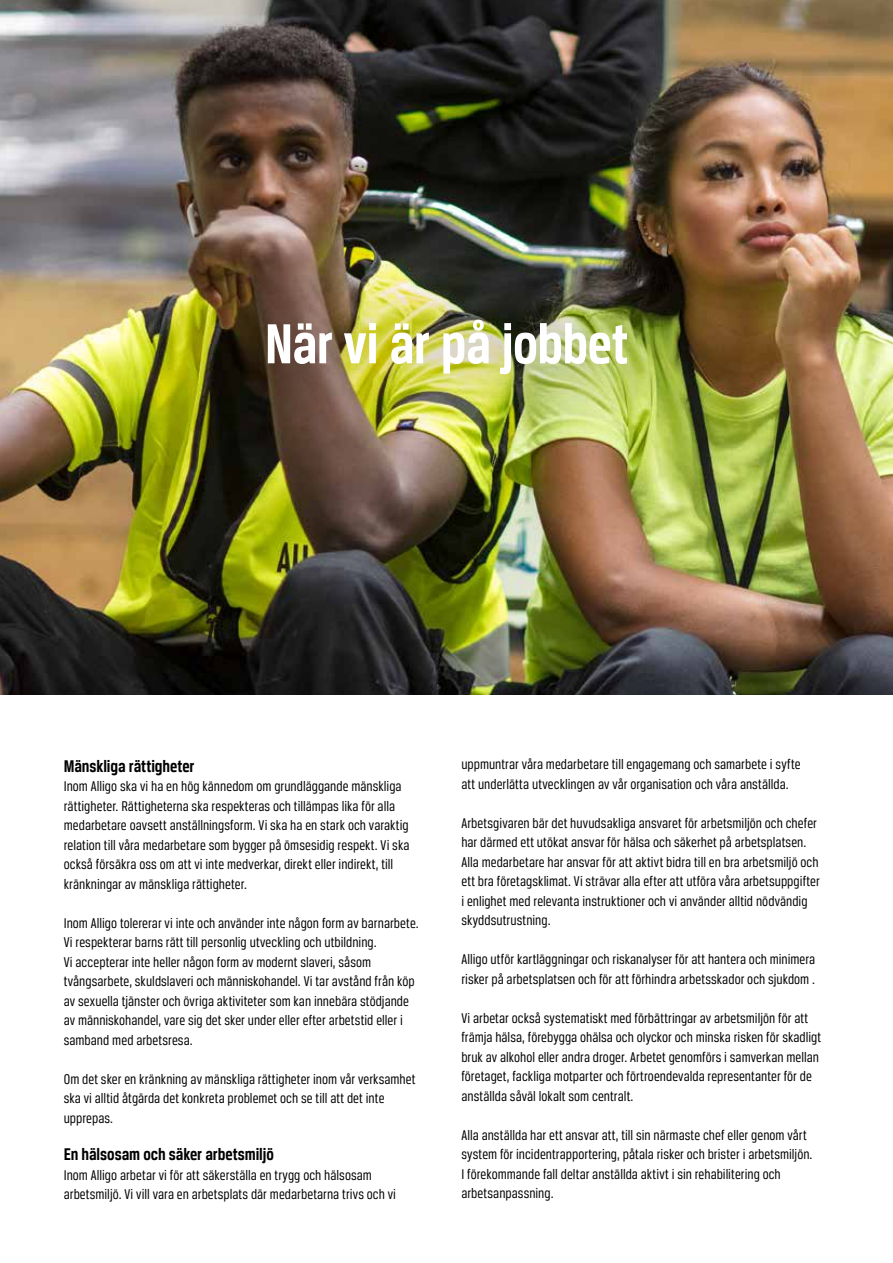
<style>
.page{position:relative;width:893px;height:1263px;background:#fff}
.page>*{position:absolute;margin:0;border:0;box-sizing:border-box;transform-origin:0 0}
.t1{font:700 60px "Breuer Condensed";letter-spacing:-.01em;color:#fff}
.t2{font:700 18px "Breuer Condensed";letter-spacing:-.005em;color:#000}
.t3{font:15px/19.5px "Breuer Condensed";letter-spacing:.005em;color:#000}
</style>
<div class="page">
<img style="left:0;top:0;width:893px;height:694px">
<div style="left:197px;top:255px;width:497px;height:184px;background:#000;opacity:.7"></div>
<h1 class="t1" style="left:265px;top:311px;width:365px">När vi är på jobbet</h1>
<p class="t2" style="left:64px;top:756px;width:132px">Mänskliga rättigheter</p>
<p class="t3" style="left:64px;top:776px;width:347px">Inom Alligo ska vi ha en hög kännedom om grundläggande mänskliga rättigheter. Rättigheterna ska respekteras och tillämpas lika för alla medarbetare oavsett anställningsform. Vi ska ha en stark och varaktig relation till våra medarbetare som bygger på ömsesidig respekt. Vi ska också försäkra oss om att vi inte medverkar, direkt eller indirekt, till kränkningar av mänskliga rättigheter.</p>
<p class="t3" style="left:64px;top:913px;width:356px">Inom Alligo tolererar vi inte och använder inte någon form av barnarbete.<br>Vi respekterar barns rätt till personlig utveckling och utbildning.<br>Vi accepterar inte heller någon form av modernt slaveri, såsom tvångsarbete, skuldslaveri och människohandel. Vi tar avstånd från köp av sexuella tjänster och övriga aktiviteter som kan innebära stödjande av människohandel, vare sig det sker under eller efter arbetstid eller i samband med arbetsresa.</p>
<p class="t3" style="left:64px;top:1069px;width:353px">Om det sker en kränkning av mänskliga rättigheter inom vår verksamhet ska vi alltid åtgärda det konkreta problemet och se till att det inte upprepas.</p>
<p class="t2" style="left:64px;top:1144px;width:211px">En hälsosam och säker arbetsmiljö</p>
<p class="t3" style="left:64px;top:1165px;width:334px">Inom Alligo arbetar vi för att säkerställa en trygg och hälsosam arbetsmiljö. Vi vill vara en arbetsplats där medarbetarna trivs och vi</p>
<p class="t3" style="left:461px;top:755px;width:341px">uppmuntrar våra medarbetare till engagemang och samarbete i syfte att underlätta utvecklingen av vår organisation och våra anställda.</p>
<p class="t3" style="left:461px;top:813px;width:360px">Arbetsgivaren bär det huvudsakliga ansvaret för arbetsmiljön och chefer har därmed ett utökat ansvar för hälsa och säkerhet på arbetsplatsen.<br>Alla medarbetare har ansvar för att aktivt bidra till en bra arbetsmiljö och ett bra företagsklimat. Vi strävar alla efter att utföra våra arbetsuppgifter i enlighet med relevanta instruktioner och vi använder alltid nödvändig skyddsutrustning.</p>
<p class="t3" style="left:461px;top:950px;width:355px">Alligo utför kartläggningar och riskanalyser för att hantera och minimera risker på arbetsplatsen och för att förhindra arbetsskador och sjukdom .</p>
<p class="t3" style="left:461px;top:1008px;width:361px">Vi arbetar också systematiskt med förbättringar av arbetsmiljön för att främja hälsa, förebygga ohälsa och olyckor och minska risken för skadligt bruk av alkohol eller andra droger. Arbetet genomförs i samverkan mellan företaget, fackliga motparter och förtroendevalda representanter för de anställda såväl lokalt som centralt.</p>
<p class="t3" style="left:461px;top:1125px;width:353px">Alla anställda har ett ansvar att, till sin närmaste chef eller genom vårt system för incidentrapportering, påtala risker och brister i arbetsmiljön.<br>I förekommande fall deltar anställda aktivt i sin rehabilitering och arbetsanpassning.</p>
</div>
